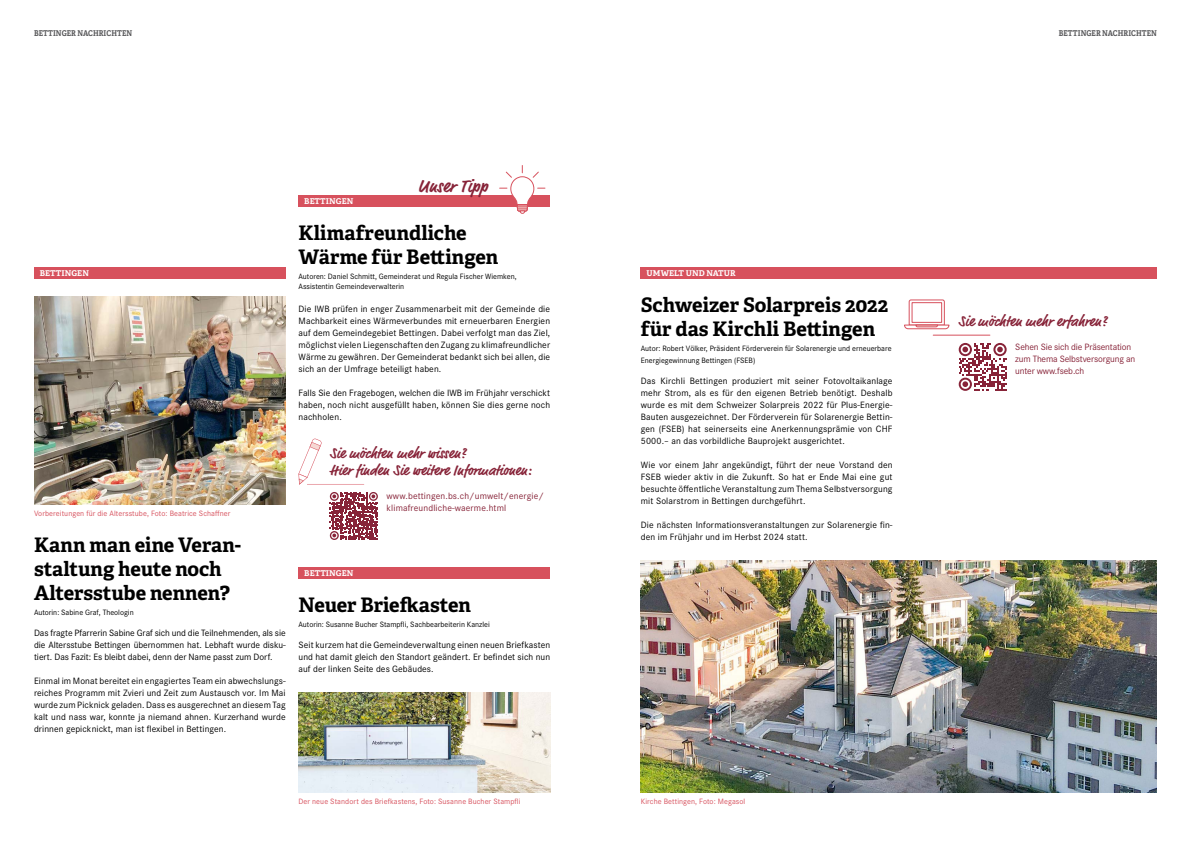
<style>
.page{position:relative;width:1191px;height:842px;background:#fff}
.page>*{position:absolute;margin:0;border:0;box-sizing:border-box;transform-origin:0 0}
.t1{font:700 20px/24px "Adelle";letter-spacing:-.005em;color:#000}
.t2{font:700 18.5px "Market Pro";letter-spacing:.01em;color:#872338}
.t3{font:700 15px/17px "Market Pro";letter-spacing:.01em;color:#872338}
.t4{font:9.5px/12px "Corporate S";letter-spacing:.015em;color:#000;text-align:justify}
.t5{font:9.5px/12px "Corporate S";letter-spacing:-.015em;color:#872338}
.t6{font:9.5px/12px "Corporate S";letter-spacing:.015em;color:#872338}
.t7{font:8px/10px "Corporate S";color:#000}
.t8{font:8px "Corporate S";letter-spacing:.01em;color:#d7515d}
.t9{font:700 8px "Adelle";letter-spacing:.01em;color:#fff}
.t10{font:700 8px "Adelle";letter-spacing:.01em;color:#58585a;scale:.87 1}
</style>
<div class="page">
<div style="left:298px;top:195px;width:252px;height:12px;background:#d7515d"></div>
<div style="left:34px;top:267px;width:252px;height:12px;background:#d7515d"></div>
<div style="left:641px;top:267px;width:516px;height:12px;background:#d7515d"></div>
<div style="left:298px;top:567px;width:252px;height:12px;background:#d7515d"></div>
<svg style="left:298px;top:439px;width:24px;height:45px"></svg>
<hr style="left:307px;top:484px;width:57px;height:1px;background:#d7515d">
<svg style="left:330px;top:492px;width:48px;height:48px"></svg>
<svg style="left:958px;top:343px;width:48px;height:48px"></svg>
<hr style="left:933px;top:335px;width:57px;height:1px;background:#d7515d">
<svg style="left:904px;top:300px;width:45px;height:29px"></svg>
<img style="left:641px;top:560px;width:516px;height:232px">
<img style="left:34px;top:296px;width:252px;height:208px">
<img style="left:298px;top:692px;width:252px;height:100px">
<svg style="left:499px;top:165px;width:47px;height:49px"></svg>
<p class="t10" style="left:34px;top:28px;width:114px">BETTINGER NACHRICHTEN</p>
<p class="t10" style="left:1058px;top:28px;width:114px">BETTINGER NACHRICHTEN</p>
<h2 class="t2" style="left:418px;top:173px;width:72px">Unser Tipp</h2>
<p class="t9" style="left:304px;top:196px;width:51px">BETTINGEN</p>
<h1 class="t1" style="left:298px;top:221px;width:201px">Klimafreundliche<br>Wärme für Bettingen</h1>
<p class="t7" style="left:298px;top:271px;width:220px">Autoren: Daniel Schmitt, Gemeinderat und Regula Fischer Wiemken,<br>Assistentin Gemeindeverwalterin</p>
<p class="t4" style="left:298px;top:303px;width:253px">Die IWB prüfen in enger Zusammenarbeit mit der Gemeinde die Machbarkeit eines Wärmeverbundes mit erneuerbaren Energien auf dem Gemeindegebiet Bettingen. Dabei verfolgt man das Ziel, möglichst vielen Liegenschaften den Zugang zu klimafreundlicher Wärme zu gewähren. Der Gemeinderat bedankt sich bei allen, die sich an der Umfrage beteiligt haben.</p>
<p class="t4" style="left:298px;top:386px;width:253px">Falls Sie den Fragebogen, welchen die IWB im Frühjahr verschickt haben, noch nicht ausgefüllt haben, können Sie dies gerne noch nachholen.</p>
<p class="t9" style="left:40px;top:268px;width:51px">BETTINGEN</p>
<p class="t9" style="left:646px;top:268px;width:91px">UMWELT UND NATUR</p>
<h1 class="t1" style="left:641px;top:293px;width:249px">Schweizer Solarpreis 2022 für das Kirchli Bettingen</h1>
<p class="t7" style="left:641px;top:342px;width:252px;line-height:12px">Autor: Robert Völker, Präsident Förderverein für Solarenergie und erneuerbare<br>Energiegewinnung Bettingen (FSEB)</p>
<p class="t4" style="left:641px;top:375px;width:253px">Das Kirchli Bettingen produziert mit seiner Fotovoltaikanlage mehr Strom, als es für den eigenen Betrieb benötigt. Deshalb wurde es mit dem Schweizer Solarpreis 2022 für Plus-Energie-Bauten ausgezeichnet. Der Förderverein für Solarenergie Bettin&shy;gen (FSEB) hat seinerseits eine Anerkennungsprämie von CHF 5000.– an das vorbildliche Bauprojekt ausgerichtet.</p>
<p class="t4" style="left:641px;top:458px;width:253px">Wie vor einem Jahr angekündigt, führt der neue Vorstand den FSEB wieder aktiv in die Zukunft. So hat er Ende Mai eine gut besuchte öffentliche Veranstaltung zum Thema Selbstversorgung mit Solarstrom in Bettingen durchgeführt.</p>
<p class="t4" style="left:641px;top:518px;width:253px">Die nächsten Informationsveranstaltungen zur Solarenergie fin&shy;den im Frühjahr und im Herbst 2024 statt.</p>
<h3 class="t3" style="left:330px;top:445px;width:203px">Sie möchten mehr wissen?<br>Hier finden Sie weitere Informationen:</h3>
<p class="t6" style="left:386px;top:489px;width:159px">www.bettingen.bs.ch/umwelt/energie/ klimafreundliche-waerme.html</p>
<p class="t8" style="left:34px;top:508px;width:198px">Vorbereitungen für die Altersstube, Foto: Beatrice Schaffner</p>
<h1 class="t1" style="left:34px;top:533px;width:209px">Kann man eine Veran&shy;staltung heute noch<br>Altersstube nennen?</h1>
<p class="t7" style="left:34px;top:607px;width:101px">Autorin: Sabine Graf, Theologin</p>
<p class="t4" style="left:34px;top:627px;width:253px">Das fragte Pfarrerin Sabine Graf sich und die Teilnehmenden, als sie die Altersstube Bettingen übernommen hat. Lebhaft wurde disku&shy;tiert. Das Fazit: Es bleibt dabei, denn der Name passt zum Dorf.</p>
<p class="t4" style="left:34px;top:674px;width:253px">Einmal im Monat bereitet ein engagiertes Team ein abwechslungs&shy;reiches Programm mit Zvieri und Zeit zum Austausch vor. Im Mai wurde zum Picknick geladen. Dass es ausgerechnet an diesem Tag kalt und nass war, konnte ja niemand ahnen. Kurzerhand wurde drinnen gepicknickt, man ist flexibel in Bettingen.</p>
<p class="t9" style="left:304px;top:568px;width:51px">BETTINGEN</p>
<h1 class="t1" style="left:298px;top:593px;width:174px">Neuer Briefkasten</h1>
<p class="t7" style="left:298px;top:619px;width:193px">Autorin: Susanne Bucher Stampfli, Sachbearbeiterin Kanzlei</p>
<p class="t4" style="left:298px;top:639px;width:253px">Seit kurzem hat die Gemeindeverwaltung einen neuen Briefkasten und hat damit gleich den Standort geändert. Er befindet sich nun auf der linken Seite des Gebäudes.</p>
<p class="t8" style="left:298px;top:796px;width:223px">Der neue Standort des Briefkastens, Foto: Susanne Bucher Stampfli</p>
<p class="t8" style="left:641px;top:796px;width:106px">Kirche Bettingen, Foto: Megasol</p>
<h3 class="t3" style="left:958px;top:313px;width:150px">Sie möchten mehr erfahren?</h3>
<p class="t5" style="left:1015px;top:340px;width:121px">Sehen Sie sich die Präsentation zum Thema Selbstversorgung an unter www.fseb.ch</p>
</div>
